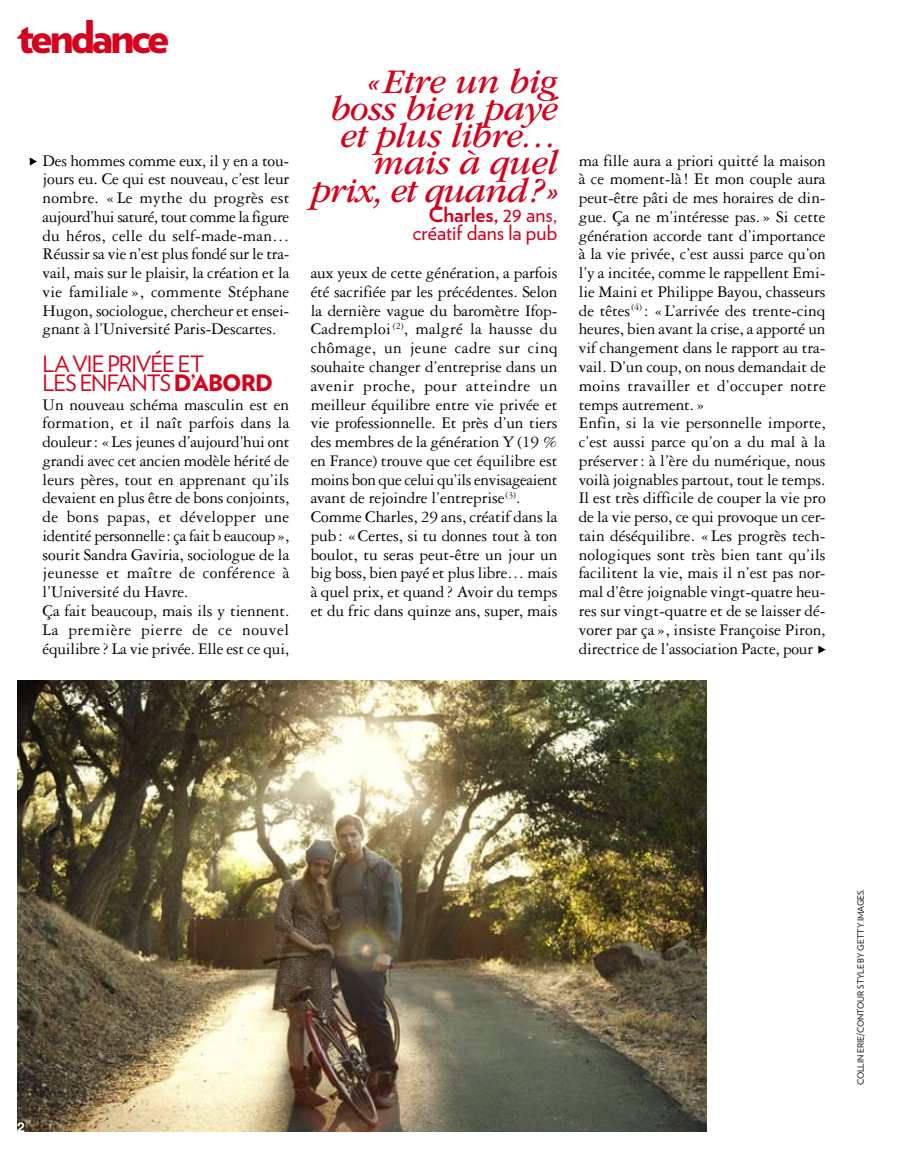
<style>
.page{position:relative;width:915px;height:1149px;background:#fff}
.page>*{position:absolute;margin:0;border:0;box-sizing:border-box;transform-origin:0 0}
.t1{font:900 45px "Verlag";color:#d4021d}
.t2{font:italic 36px/27px "ITC Garamond Std";letter-spacing:-.01em;color:#d4021d;text-align:right}
.t3{font:22.5px/18.8px "Verlag";letter-spacing:-.035em;color:#d4021d}
.t4{font:21px/18px "Verlag";color:#d4021d;text-align:right}
.t5{font:17.25px/18.8px "Garamond 3 LT Std";letter-spacing:-.005em;color:#000}
.t6{font:700 13.5px "Helvetica Neue LT Std";color:#fff}
.t7{font:8.7px "Verlag";letter-spacing:-.005em;color:#000}
.s1{font-weight:900}
.s2{font-weight:700}
</style>
<div class="page">
<img style="left:17px;top:680px;width:689px;height:451px">
<svg style="left:30px;top:157px;width:7px;height:8px"></svg>
<svg style="left:818px;top:645px;width:7px;height:8px"></svg>
<h1 class="t1" style="left:17px;top:0;width:154px">tendance</h1>
<p class="t5" style="left:43px;top:151px;width:248px;text-align:justify">Des hommes comme eux, il y en a tou&shy;jours eu. Ce qui est nouveau, c’est leur nombre. « Le mythe du progrès est aujourd’hui saturé, tout comme la figure du héros, celle du self-made-man… Réussir sa vie n’est plus fondé sur le tra&shy;vail, mais sur le plaisir, la création et la vie familiale », commente Stéphane Hugon, sociologue, chercheur et ensei&shy;gnant à l’Université Paris-Descartes.</p>
<h3 class="t3" style="left:43px;top:353px;width:232px">LA VIE PRIVÉE ET<br>LES ENFANTS <span class="s1">d’abord</span></h3>
<p class="t5" style="left:43px;top:395px;width:248px">Un nouveau schéma masculin est en formation, et il naît parfois dans la douleur: «Les jeunes d’aujourd’hui ont grandi avec cet ancien modèle hérité de leurs pères, tout en apprenant qu’ils devaient en plus être de bons conjoints, de bons papas, et développer une identité personnelle: ça fait b eaucoup», sourit Sandra Gaviria, sociologue de la jeunesse et maître de conférence à l’Université du Havre.<br>ça fait beaucoup, mais ils y tiennent.<br>La première pierre de ce nouvel équilibre? La vie privée. Elle est ce qui,</p>
<h2 class="t2" style="left:311px;top:69px;width:248px">«Etre un big boss bien payé et plus libre… mais à quel prix, et quand?»</h2>
<p class="t4" style="left:412px;top:204px;width:146px"><span class="s2">Charles,</span> 29 ANS,<br>CRÉATIF DANS LA PUB</p>
<p class="t5" style="left:310px;top:263px;width:248px">aux yeux de cette génération, a parfois été sacrifiée par les précédentes. Selon la dernière vague du baromètre Ifop-Cadremploi <sup>(2)</sup>, malgré la hausse du chômage, un jeune cadre sur cinq souhaite changer d’entreprise dans un avenir proche, pour atteindre un meilleur équilibre entre vie privée et vie professionnelle. Et près d’un tiers des membres de la génération Y (19 % en France) trouve que cet équilibre est moins bon que celui qu’ils envisageaient avant de rejoindre l’entreprise<sup>(3)</sup>.<br>Comme Charles, 29 ans, créatif dans la pub: «Certes, si tu donnes tout à ton boulot, tu seras peut-être un jour un big boss, bien payé et plus libre… mais à quel prix, et quand? Avoir du temps et du fric dans quinze ans, super, mais</p>
<p class="t5" style="left:578px;top:151px;width:248px">ma fille aura a priori quitté la maison à ce moment-là! Et mon couple aura peut-être pâti de mes horaires de din&shy;gue. Ça ne m’intéresse pas.» Si cette génération accorde tant d’importance à la vie privée, c’est aussi parce qu’on l’y a incitée, comme le rappellent Emi&shy;lie Maini et Philippe Bayou, chasseurs de têtes<sup>(4)</sup> : «L’arrivée des trente-cinq heures, bien avant la crise, a apporté un vif changement dans le rapport au tra&shy;vail. D’un coup, on nous demandait de moins travailler et d’occuper notre temps autrement.»<br>Enfin, si la vie personnelle importe, c’est aussi parce qu’on a du mal à la préserver: à l’ère du numérique, nous voilà joignables partout, tout le temps.<br>Il est très difficile de couper la vie pro de la vie perso, ce qui provoque un cer&shy;tain déséquilibre. «Les progrès tech&shy;nologiques sont très bien tant qu’ils facilitent la vie, mais il n’est pas nor&shy;mal d’être joignable vingt-quatre heu&shy;res sur vingt-quatre et de se laisser dé&shy;vorer par ça», insiste Françoise Piron, directrice de l’association Pacte, pour</p>
<p class="t6" style="left:17px;top:1118px;width:9px">2</p>
<p class="t7" style="left:854px;top:1084px;width:198px;rotate:-90deg">COLLIN ERIE/CONTOUR STYLE BY GETTY I MAGES.</p>
</div>
